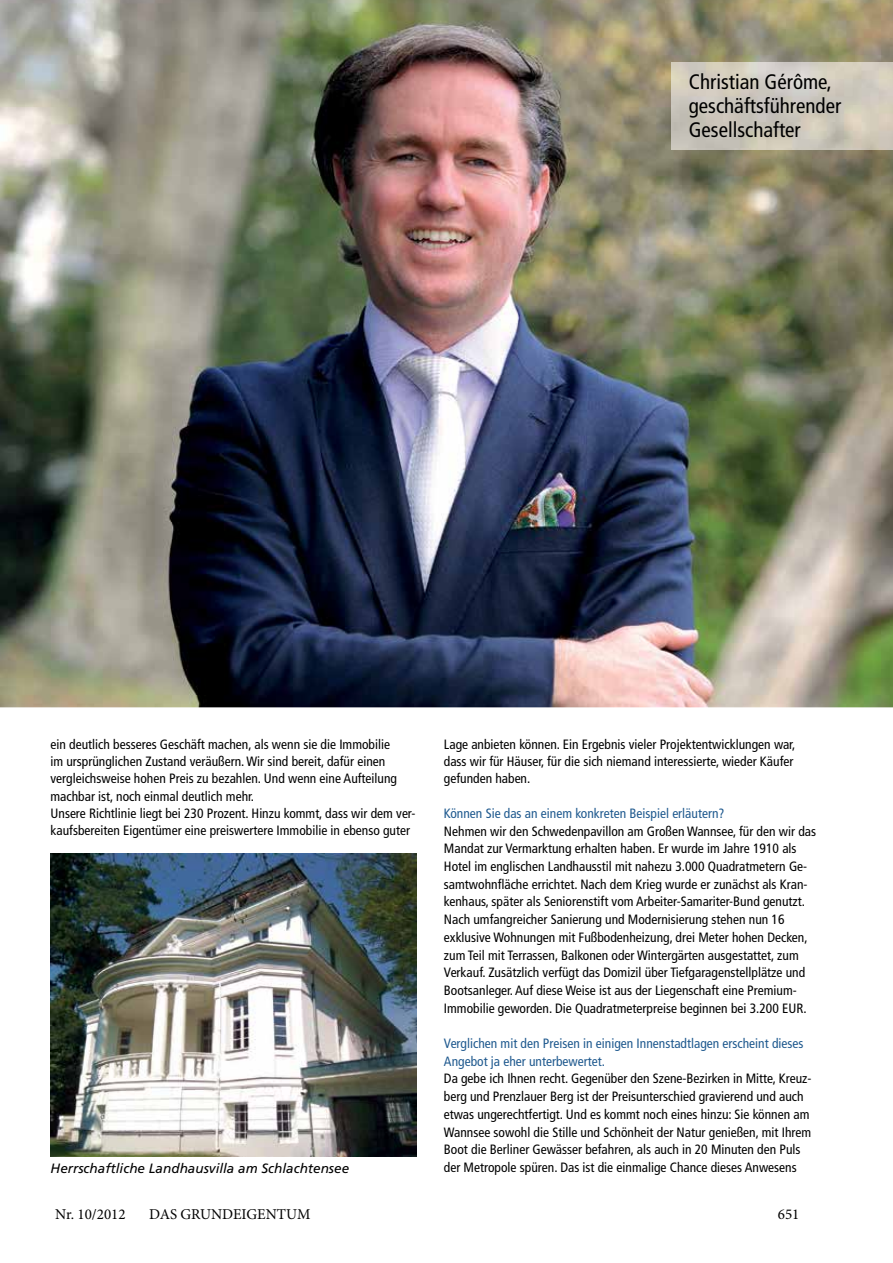
<style>
.page{position:relative;width:893px;height:1263px;background:#fff}
.page>*{position:absolute;margin:0;border:0;box-sizing:border-box;transform-origin:0 0}
.t1{font:condensed 21px/24px "Frutiger LT Std";color:#000}
.t2{font:15px "Minion Pro";color:#000}
.t3{font:condensed 13.5px/17.7px "Frutiger LT Std";color:#000}
.t4{font:condensed 13.5px/17.7px "Frutiger LT Std";color:#205a8f}
.t5{font:italic 13.5px "Frutiger LT Std";color:#000}
</style>
<div class="page">
<img style="left:0;top:0;width:893px;height:707px">
<img style="left:671px;top:63px;width:222px;height:86px">
<img style="left:51px;top:854px;width:365px;height:303px">
<h1 class="t1" style="left:689px;top:70px;width:154px">Christian Gérôme, geschäftsführender<br>Gesellschafter</h1>
<p class="t3" style="left:51px;top:736px;width:366px;line-height:17.2px">ein deutlich besseres Geschäft machen, als wenn sie die Immobilie<br>im ursprünglichen Zustand veräußern. Wir sind bereit, dafür einen vergleichsweise hohen Preis zu bezahlen. Und wenn eine Aufteilung machbar ist, noch einmal deutlich mehr.<br>Unsere Richtlinie liegt bei 230 Prozent. Hinzu kommt, dass wir dem ver&shy;kaufsbereiten Eigentümer eine preiswertere Immobilie in ebenso guter</p>
<p class="t3" style="left:444px;top:736px;width:353px;line-height:17.2px">Lage anbieten können. Ein Ergebnis vieler Projektentwicklungen war, dass wir für Häuser, für die sich niemand interessierte, wieder Käufer gefunden haben.</p>
<p class="t4" style="left:444px;top:804px;width:282px">Können Sie das an einem konkreten Beispiel erläutern?</p>
<p class="t3" style="left:444px;top:822px;width:374px">Nehmen wir den Schwedenpavillon am Großen Wannsee, für den wir das Mandat zur Vermarktung erhalten haben. Er wurde im Jahre 1910 als Hotel im englischen Landhausstil mit nahezu 3.000 Quadratmetern Ge&shy;samtwohnfläche errichtet. Nach dem Krieg wurde er zunächst als Kran&shy;kenhaus, später als Seniorenstift vom Arbeiter-Samariter-Bund genutzt.<br>Nach umfangreicher Sanierung und Modernisierung stehen nun 16 exklusive Wohnungen mit Fußbodenheizung, drei Meter hohen Decken, zum Teil mit Terrassen, Balkonen oder Wintergärten ausgestattet, zum Verkauf. Zusätzlich verfügt das Domizil über Tiefgaragenstellplätze und Bootsanleger. Auf diese Weise ist aus der Liegenschaft eine Premium-Immobilie geworden. Die Quadratmeterpreise beginnen bei 3.200 EUR.</p>
<p class="t4" style="left:444px;top:1035px;width:361px">Verglichen mit den Preisen in einigen Innenstadtlagen erscheint dieses<br>Angebot ja eher unterbewertet.</p>
<p class="t3" style="left:444px;top:1070px;width:369px">Da gebe ich Ihnen recht. Gegenüber den Szene-Bezirken in Mitte, Kreuz&shy;berg und Prenzlauer Berg ist der Preisunterschied gravierend und auch etwas ungerechtfertigt. Und es kommt noch eines hinzu: Sie können am Wannsee sowohl die Stille und Schönheit der Natur genießen, mit Ihrem Boot die Berliner Gewässer befahren, als auch in 20 Minuten den Puls der Metropole spüren. Das ist die einmalige Chance dieses Anwesens</p>
<p class="t5" style="left:51px;top:1161px;width:300px">Herrschaftliche Landhausvilla am Schlachtensee</p>
<p class="t2" style="left:55px;top:1204px;width:72px">Nr. 10/2012</p>
<p class="t2" style="left:149px;top:1204px;width:163px">DAS GRUNDEIGENTUM</p>
<p class="t2" style="left:778px;top:1204px;width:23px">651</p>
</div>
